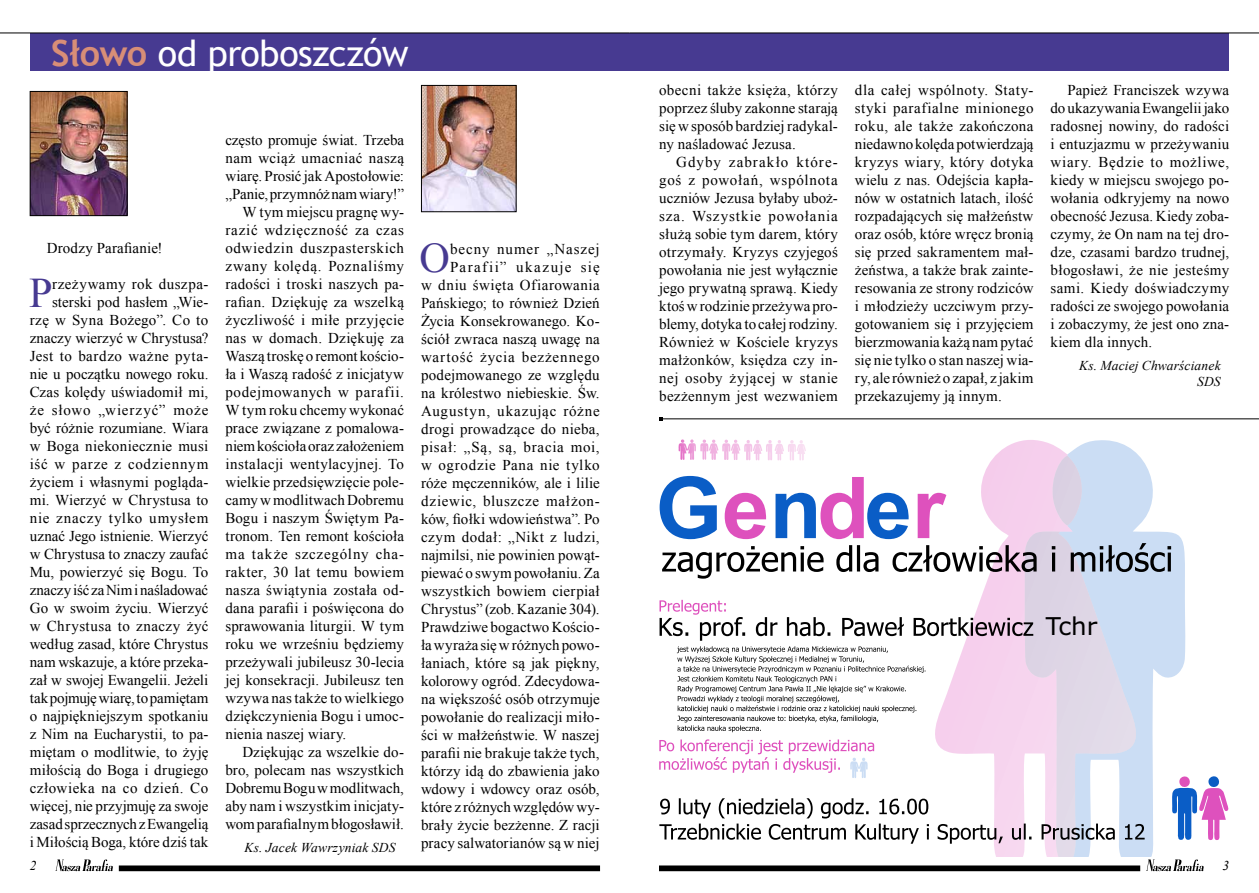
<style>
.page{position:relative;width:1259px;height:893px;background:#fff}
.page>*{position:absolute;margin:0;border:0;box-sizing:border-box;transform-origin:0 0}
.t1{font:42.15px "Times New Roman";color:#473a91}
.t2{font:36px "Trebuchet MS";letter-spacing:-.015em;color:#fff}
.t3{font:24.6px "Verdana";color:#000}
.t4{font:15px/18px "Times New Roman";letter-spacing:.01em;color:#000;text-align:justify}
.t5{font:15px "Times New Roman";letter-spacing:.045em;color:#000}
.t6{font:15px "Times New Roman";letter-spacing:.05em;color:#000}
.t7{font:15px "Times New Roman";letter-spacing:.04em;color:#000}
.t8{font:15px "Times New Roman";letter-spacing:.03em;color:#000}
.t9{font:15px "Times New Roman";letter-spacing:.035em;color:#000}
.t10{font:15px "Times New Roman";letter-spacing:.06em;color:#000}
.t11{font:italic 13.5px/16.2px "Times New Roman";letter-spacing:.01em;color:#000;text-align:right}
.s1{font-weight:700;color:#d88e77}
</style>
<div class="page">
<hr style="left:661px;top:418px;width:598px;height:1px;background:#000">
<svg style="left:659px;top:439px;width:570px;height:432px"></svg>
<div style="left:659px;top:866px;width:480px;height:5px;background:#000"></div>
<svg style="left:55px;top:859px;width:58px;height:12px"></svg>
<div style="left:119px;top:866px;width:480px;height:5px;background:#000"></div>
<div style="left:629px;top:33px;width:600px;height:38px;background:#473a91"></div>
<div style="left:30px;top:33px;width:599px;height:38px;background:#473a91"></div>
<hr style="left:0;top:33px;width:629px;height:1px;background:#000">
<hr style="left:629px;top:33px;width:630px;height:1px;background:#000">
<img style="left:32px;top:93px;width:93px;height:121px">
<div style="left:30px;top:91px;width:97px;height:125px;border:1px solid #000"></div>
<img style="left:423px;top:87px;width:91px;height:123px">
<div style="left:421px;top:85px;width:95px;height:127px;border:1px solid #000"></div>
<h2 class="t2" style="left:51px;top:32px;width:359px"><span class="s1">Słowo</span> od proboszczów</h2>
<p class="t4" style="left:47px;top:239px;width:117px">Drodzy Parafianie!</p>
<h1 class="t1" style="left:29px;top:264px;width:25px">P</h1>
<p class="t4" style="left:30px;top:275px;width:180px;text-align:right">rzeżywamy rok duszpa&shy;sterski pod hasłem „Wie&shy;rzę w Syna Bożego”. Co to znaczy wierzyć w Chrystusa?<br>Jest to bardzo ważne pyta&shy;nie u początku nowego roku.<br>Czas kolędy uświadomił mi, że słowo „wierzyć” może być różnie rozumiane. Wiara w Boga niekoniecznie musi iść w parze z codziennym życiem i własnymi pogląda&shy;mi. Wierzyć w Chrystusa to nie znaczy tylko umysłem uznać Jego istnienie. Wierzyć w Chrystusa to znaczy zaufać<br>Mu, powierzyć się Bogu. To znaczy iść za Nim i naśladować<br>Go w swoim życiu. Wierzyć w Chrystusa to znaczy żyć według zasad, które Chrystus nam wskazuje, a które przeka&shy;zał w swojej Ewangelii. Jeżeli tak pojmuję wiarę, to pamiętam o najpiękniejszym spotkaniu z Nim na Eucharystii, to pa&shy;miętam o modlitwie, to żyję miłością do Boga i drugiego człowieka na co dzień. Co więcej, nie przyjmuję za swoje zasad sprzecznych z Ewangelią i Miłością Boga, które dziś tak</p>
<p class="t4" style="left:225px;top:131px;width:180px">często promuje świat. Trzeba</p>
<p class="t9" style="left:225px;top:148px;width:180px">nam wciąż umacniać naszą</p>
<p class="t4" style="left:225px;top:167px;width:180px">wiarę. Prosić jak Apostołowie:</p>
<p class="t4" style="left:225px;top:185px;width:180px">„Panie, przymnóż nam wiary!”</p>
<p class="t4" style="left:242px;top:203px;width:163px">W tym miejscu pragnę wy-</p>
<p class="t6" style="left:225px;top:220px;width:180px">razić wdzięczność za czas</p>
<p class="t5" style="left:225px;top:238px;width:180px">odwiedzin duszpasterskich</p>
<p class="t5" style="left:225px;top:256px;width:180px">zwany kolędą. Poznaliśmy</p>
<p class="t4" style="left:225px;top:275px;width:180px">radości i troski naszych pa-</p>
<p class="t4" style="left:225px;top:293px;width:180px">rafian. Dziękuję za wszelką</p>
<p class="t4" style="left:225px;top:311px;width:180px">życzliwość i miłe przyjęcie</p>
<p class="t4" style="left:225px;top:329px;width:180px">nas w domach. Dziękuję za</p>
<p class="t4" style="left:225px;top:347px;width:180px">Waszą troskę o remont kościo-</p>
<p class="t4" style="left:225px;top:365px;width:180px">ła i Waszą radość z inicjatyw</p>
<p class="t7" style="left:225px;top:382px;width:180px">podejmowanych w parafii.</p>
<p class="t4" style="left:225px;top:401px;width:180px">W tym roku chcemy wykonać</p>
<p class="t4" style="left:225px;top:419px;width:180px">prace związane z pomalowa-</p>
<p class="t4" style="left:225px;top:437px;width:180px">niem kościoła oraz założeniem</p>
<p class="t4" style="left:225px;top:455px;width:180px">instalacji wentylacyjnej. To</p>
<p class="t4" style="left:225px;top:473px;width:180px">wielkie przedsięwzięcie pole-</p>
<p class="t4" style="left:225px;top:491px;width:180px">camy w modlitwach Dobremu</p>
<p class="t4" style="left:225px;top:509px;width:180px">Bogu i naszym Świętym Pa-</p>
<p class="t4" style="left:225px;top:527px;width:180px">tronom. Ten remont kościoła</p>
<p class="t10" style="left:225px;top:544px;width:180px">ma także szczególny cha-</p>
<p class="t8" style="left:225px;top:562px;width:180px">rakter, 30 lat temu bowiem</p>
<p class="t4" style="left:225px;top:581px;width:180px">nasza świątynia została od-</p>
<p class="t4" style="left:225px;top:599px;width:180px">dana parafii i poświęcona do</p>
<p class="t4" style="left:225px;top:617px;width:180px">sprawowania liturgii. W tym</p>
<p class="t4" style="left:225px;top:635px;width:180px">roku we wrześniu będziemy</p>
<p class="t4" style="left:225px;top:653px;width:180px">przeżywali jubileusz 30-lecia</p>
<p class="t4" style="left:225px;top:671px;width:180px">jej konsekracji. Jubileusz ten</p>
<p class="t4" style="left:225px;top:689px;width:180px">wzywa nas także to wielkiego</p>
<p class="t4" style="left:225px;top:707px;width:180px">dziękczynienia Bogu i umoc-</p>
<p class="t4" style="left:225px;top:725px;width:122px">nienia naszej wiary.</p>
<p class="t4" style="left:242px;top:743px;width:163px">Dziękując za wszelkie do-</p>
<p class="t4" style="left:225px;top:761px;width:180px">bro, polecam nas wszystkich</p>
<p class="t4" style="left:225px;top:779px;width:180px">Dobremu Bogu w modlitwach,</p>
<p class="t4" style="left:225px;top:797px;width:180px">aby nam i wszystkim inicjaty-</p>
<p class="t4" style="left:225px;top:815px;width:180px">wom parafialnym błogosławił.</p>
<p class="t11" style="left:244px;top:839px;width:152px">Ks. Jacek Wawrzyniak SDS</p>
<p class="t4" style="left:421px;top:240px;width:180px;text-align:right">becny numer „Naszej<br>Parafii” ukazuje się<br>w dniu święta Ofiarowania<br>Pańskiego; to również Dzień<br>Życia Konsekrowanego. Ko&shy;ściół zwraca naszą uwagę na wartość życia bezżennego podejmowanego ze względu na królestwo niebieskie. Św.<br>Augustyn, ukazując różne drogi prowadzące do nieba, pisał: „Są, są, bracia moi, w ogrodzie Pana nie tylko róże męczenników, ale i lilie dziewic, bluszcze małżon&shy;ków, fiołki wdowieństwa”. Po czym dodał: „Nikt z ludzi, najmilsi, nie powinien powąt&shy;piewać o swym powołaniu. Za wszystkich bowiem cierpiał<br>Chrystus” (zob. Kazanie 304).<br>Prawdziwe bogactwo Kościo&shy;ła wyraża się w różnych powo&shy;łaniach, które są jak piękny, kolorowy ogród. Zdecydowa&shy;na większość osób otrzymuje powołanie do realizacji miło&shy;ści w małżeństwie. W naszej parafii nie brakuje także tych, którzy idą do zbawienia jako wdowy i wdowcy oraz osób, które z różnych względów wy&shy;brały życie bezżenne. Z racji pracy salwatorianów są w niej</p>
<h1 class="t1" style="left:419px;top:229px;width:32px">O</h1>
<p class="t4" style="left:659px;top:81px;width:180px">obecni także księża, którzy poprzez śluby zakonne starają się w sposób bardziej radykal&shy;ny naśladować Jezusa.</p>
<p class="t4" style="left:659px;top:153px;width:180px;text-indent:17px">Gdyby zabrakło które&shy;goś z powołań, wspólnota uczniów Jezusa byłaby uboż&shy;sza. Wszystkie powołania służą sobie tym darem, który otrzymały. Kryzys czyjegoś powołania nie jest wyłącznie jego prywatną sprawą. Kiedy ktoś w rodzinie przeżywa pro&shy;blemy, dotyka to całej rodziny.<br>Również w Kościele kryzys małżonków, księdza czy in&shy;nej osoby żyjącej w stanie bezżennym jest wezwaniem</p>
<p class="t4" style="left:855px;top:81px;width:180px">dla całej wspólnoty. Staty&shy;styki parafialne minionego roku, ale także zakończona niedawno kolęda potwierdzają kryzys wiary, który dotyka wielu z nas. Odejścia kapła&shy;nów w ostatnich latach, ilość rozpadających się małżeństw oraz osób, które wręcz bronią się przed sakramentem mał&shy;żeństwa, a także brak zainte&shy;resowania ze strony rodziców i młodzieży uczciwym przy&shy;gotowaniem się i przyjęciem bierzmowania każą nam pytać się nie tylko o stan naszej wia&shy;ry, ale również o zapał, z jakim przekazujemy ją innym.</p>
<p class="t4" style="left:1050px;top:81px;width:180px;text-indent:17px">Papież Franciszek wzywa do ukazywania Ewangelii jako radosnej nowiny, do radości i entuzjazmu w przeżywaniu wiary. Będzie to możliwe, kiedy w miejscu swojego po&shy;wołania odkryjemy na nowo obecność Jezusa. Kiedy zoba&shy;czymy, że On nam na tej dro&shy;dze, czasami bardzo trudnej, błogosławi, że nie jesteśmy sami. Kiedy doświadczymy radości ze swojego powołania i zobaczymy, że jest ono zna&shy;kiem dla innych.</p>
<p class="t11" style="left:1079px;top:357px;width:143px">Ks. Maciej Chwarścianek<br>SDS</p>
<h3 class="t3" style="left:1046px;top:609px;width:53px">Tchr</h3>
<p class="t11" style="left:30px;top:857px;width:8px">2</p>
<p class="t11" style="left:1222px;top:857px;width:8px">3</p>
</div>
